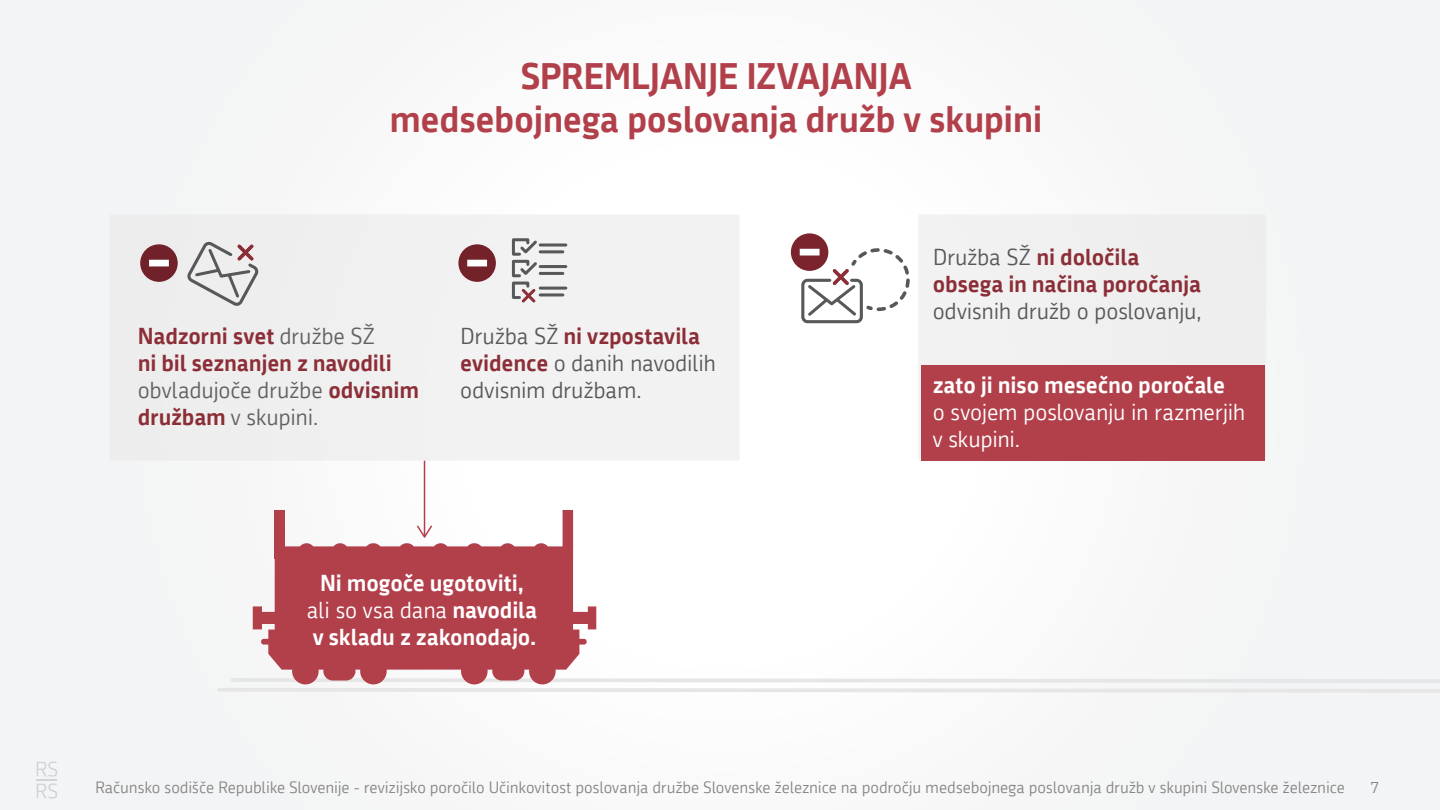
<style>
.page{position:relative;width:1440px;height:810px;background:#f6f6f7}
.page>*{position:absolute;margin:0;border:0;box-sizing:border-box;transform-origin:0 0}
.t1{font:700 36px/43.2px "Republika";letter-spacing:-.015em;color:#b2404b;text-align:center}
.t2{font:700 22.5px/27px "Republika";letter-spacing:-.01em;color:#8c2e37}
.t3{font:22.5px/27px "Republika";letter-spacing:-.015em;color:#57585a}
.t4{font:700 22.5px/27px "Republika";letter-spacing:-.005em;color:#fff;text-align:center}
.t5{font:22.5px/27px "Republika";letter-spacing:-.015em;color:#fff}
.t6{font:15.98px "Republika";letter-spacing:-.01em;color:#878686}
.s1{font-weight:400;color:#606160}
.s2{font-weight:700;color:#8c2e37}
.s3{font-weight:400}
.s4{font-weight:400;color:#57585a}
</style>
<div class="page">
<svg style="left:37px;top:761px;width:20px;height:16px"></svg>
<hr style="left:37px;top:779px;width:20px;height:2px;background:#878686">
<svg style="left:37px;top:783px;width:20px;height:16px"></svg>
<div style="left:918px;top:214px;width:348px;height:247px;background:#f0f0f0"></div>
<div style="left:921px;top:365px;width:343px;height:96px;background:#b2404b"></div>
<div style="left:791px;top:233px;width:37px;height:38px;background:#7b242d;border-radius:50%"></div>
<div style="left:800px;top:249px;width:20px;height:7px;background:#fff"></div>
<div style="left:801px;top:279px;width:62px;height:44px;border:3px solid #57585a;border-radius:5px"></div>
<svg style="left:805px;top:243px;width:105px;height:76px"></svg>
<svg style="left:218px;top:677px;width:1222px;height:16px"></svg>
<div style="left:109px;top:214px;width:631px;height:247px;background:#f2f1f1"></div>
<svg style="left:140px;top:244px;width:38px;height:38px"></svg>
<div style="left:149px;top:260px;width:20px;height:6px;background:#fff"></div>
<svg style="left:458px;top:244px;width:38px;height:38px"></svg>
<div style="left:467px;top:260px;width:20px;height:6px;background:#fff"></div>
<hr style="left:540px;top:272px;width:23px;height:3px;background:#57585a">
<hr style="left:540px;top:265px;width:26px;height:3px;background:#57585a">
<hr style="left:540px;top:287px;width:26px;height:3px;background:#57585a">
<hr style="left:540px;top:293px;width:23px;height:3px;background:#57585a">
<hr style="left:540px;top:250px;width:23px;height:3px;background:#57585a">
<svg style="left:540px;top:243px;width:26px;height:4px"></svg>
<svg style="left:511px;top:238px;width:29px;height:65px"></svg>
<svg style="left:187px;top:241px;width:72px;height:65px"></svg>
<div style="left:292px;top:658px;width:27px;height:26px;background:#b2404b;border-radius:50%"></div>
<div style="left:360px;top:658px;width:27px;height:26px;background:#b2404b;border-radius:50%"></div>
<div style="left:323px;top:662px;width:32px;height:19px;background:#b2404b;border-radius:9px"></div>
<div style="left:461px;top:658px;width:27px;height:26px;background:#b2404b;border-radius:50%"></div>
<div style="left:529px;top:658px;width:27px;height:26px;background:#b2404b;border-radius:50%"></div>
<div style="left:492px;top:662px;width:32px;height:19px;background:#b2404b;border-radius:9px"></div>
<svg style="left:253px;top:510px;width:343px;height:160px;fill:#b2404b"></svg>
<hr style="left:424px;top:461px;width:1px;height:75px;background:#b2404b">
<svg style="left:417px;top:525px;width:15px;height:13px"></svg>
<h1 class="t1" style="left:390px;top:53px;width:655px">SPREMLJANJE IZVAJANJA<br>medsebojnega poslovanja družb v skupini</h1>
<h2 class="t2" style="left:138px;top:322px;width:283px">Nadzorni svet <span class="s1">družbe SŽ<br></span>ni bil seznanjen z navodili <span class="s1">obvladujoče družbe</span> odvisnim družbam <span class="s1">v skupini.</span></h2>
<h2 class="t3" style="left:460px;top:322px;width:257px">Družba SŽ <span class="s2">ni vzpostavila evidence</span> o danih navodilih odvisnim družbam.</h2>
<h2 class="t4" style="left:307px;top:569px;width:232px">Ni mogoče ugotoviti, <span class="s3">ali so vsa dana</span> navodila v skladu z zakonodajo.</h2>
<h2 class="t2" style="left:933px;top:243px;width:270px"><span class="s4">Družba SŽ</span> ni določila obsega in načina poročanja</h2>
<h2 class="t3" style="left:933px;top:297px;width:271px">odvisnih družb o poslovanju,</h2>
<h2 class="t4" style="left:933px;top:370px;width:294px">zato ji niso mesečno poročale</h2>
<h2 class="t5" style="left:933px;top:397px;width:314px">o svojem poslovanju in razmerjih v skupini.</h2>
<p class="t6" style="left:95px;top:777px;width:1251px">Računsko sodišče Republike Slovenije - revizijsko poročilo Učinkovitost poslovanja družbe Slovenske železnice na področju medsebojnega poslovanja družb v skupini Slovenske železnice</p>
<p class="t6" style="left:1371px;top:777px;width:9px">7</p>
</div>
